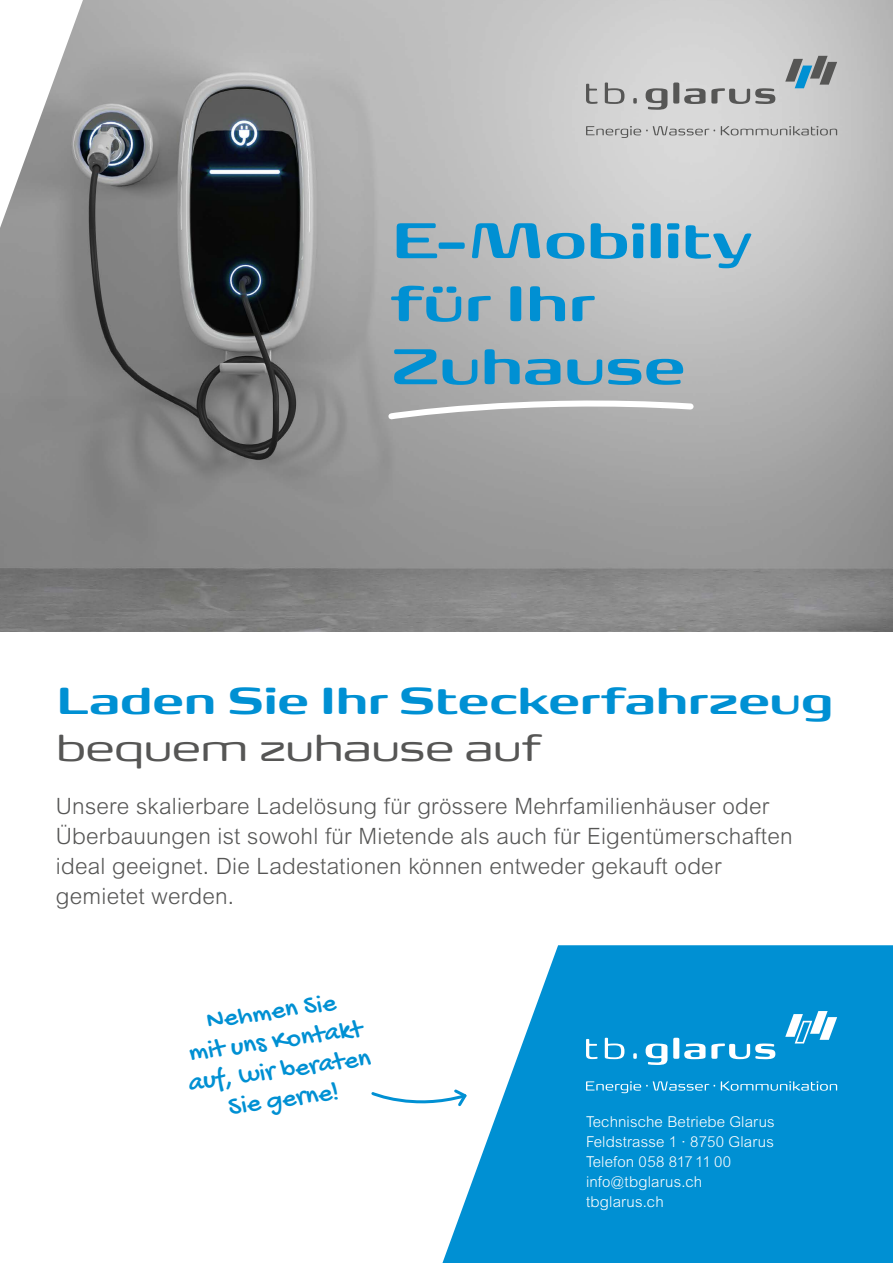
<style>
.page{position:relative;width:893px;height:1263px;background:#fff}
.page>*{position:absolute;margin:0;border:0;box-sizing:border-box;transform-origin:0 0}
.t1{font:700 63px/63px "FP Head Pro";letter-spacing:-.025em;color:#0090d3}
.t2{font:700 47.4px "FP Head Pro";letter-spacing:-.025em;color:#0090d3}
.t3{font:300 47.4px "FP Head Pro";letter-spacing:-.025em;color:#565655}
.t4{font:27px/29.7px "Gochi Hand";color:#0090d3;text-align:center}
.t5{font:300 22.5px/30px "Arial MT Std";letter-spacing:.01em;color:#565655}
.t6{font:300 15px/20px "Arial MT Std";letter-spacing:.01em;color:#fff}
</style>
<div class="page">
<img style="left:0;top:0;width:893px;height:631px">
<svg style="left:0;top:0;width:83px;height:228px"></svg>
<svg style="left:442px;top:945px;width:451px;height:318px;background:#239fd9"></svg>
<svg style="left:586px;top:1039px;width:11px;height:20px"></svg>
<svg style="left:605px;top:1038px;width:19px;height:21px"></svg>
<svg style="left:633px;top:1053px;width:4px;height:6px"></svg>
<svg style="left:646px;top:1043px;width:21px;height:22px"></svg>
<svg style="left:673px;top:1038px;width:32px;height:21px"></svg>
<svg style="left:711px;top:1043px;width:64px;height:16px"></svg>
<svg style="left:586px;top:1081px;width:129px;height:12px;background:#31a5db"></svg>
<svg style="left:721px;top:1081px;width:116px;height:10px"></svg>
<svg style="left:785px;top:1011px;width:52px;height:32px"></svg>
<svg style="left:371px;top:1087px;width:98px;height:24px"></svg>
<svg style="left:385px;top:396px;width:312px;height:26px"></svg>
<svg style="left:785px;top:56px;width:52px;height:32px;background:#85979f"></svg>
<svg style="left:586px;top:84px;width:11px;height:20px"></svg>
<svg style="left:605px;top:82px;width:19px;height:22px"></svg>
<svg style="left:633px;top:98px;width:4px;height:6px"></svg>
<svg style="left:646px;top:88px;width:21px;height:22px"></svg>
<svg style="left:673px;top:82px;width:32px;height:22px"></svg>
<svg style="left:711px;top:88px;width:64px;height:16px"></svg>
<svg style="left:586px;top:126px;width:129px;height:12px;background:#bdbdbc"></svg>
<svg style="left:721px;top:126px;width:116px;height:9px"></svg>
<h1 class="t1" style="left:391px;top:202px;width:363px">E-Mobility für Ihr<br>Zuhause</h1>
<h2 class="t2" style="left:56px;top:666px;width:779px">Laden Sie Ihr Steckerfahrzeug</h2>
<h2 class="t3" style="left:56px;top:715px;width:487px">bequem zuhause auf</h2>
<p class="t5" style="left:56px;top:791px;width:738px">Unsere skalierbare Ladelösung für grössere Mehrfamilienhäuser oder Überbauungen ist sowohl für Mietende als auch für Eigentümerschaften ideal geeignet. Die Ladestationen können entweder gekauft oder gemietet werden.</p>
<p class="t4" style="left:178px;top:1011px;width:186px;rotate:-8deg">Nehmen Sie<br>mit uns Kontakt auf, wir beraten<br>Sie gerne!</p>
<p class="t6" style="left:586px;top:1112px;width:190px">Technische Betriebe Glarus<br>Feldstrasse 1 · 8750 Glarus<br>Telefon 058 817 11 00 info@tbglarus.ch tbglarus.ch</p>
</div>
